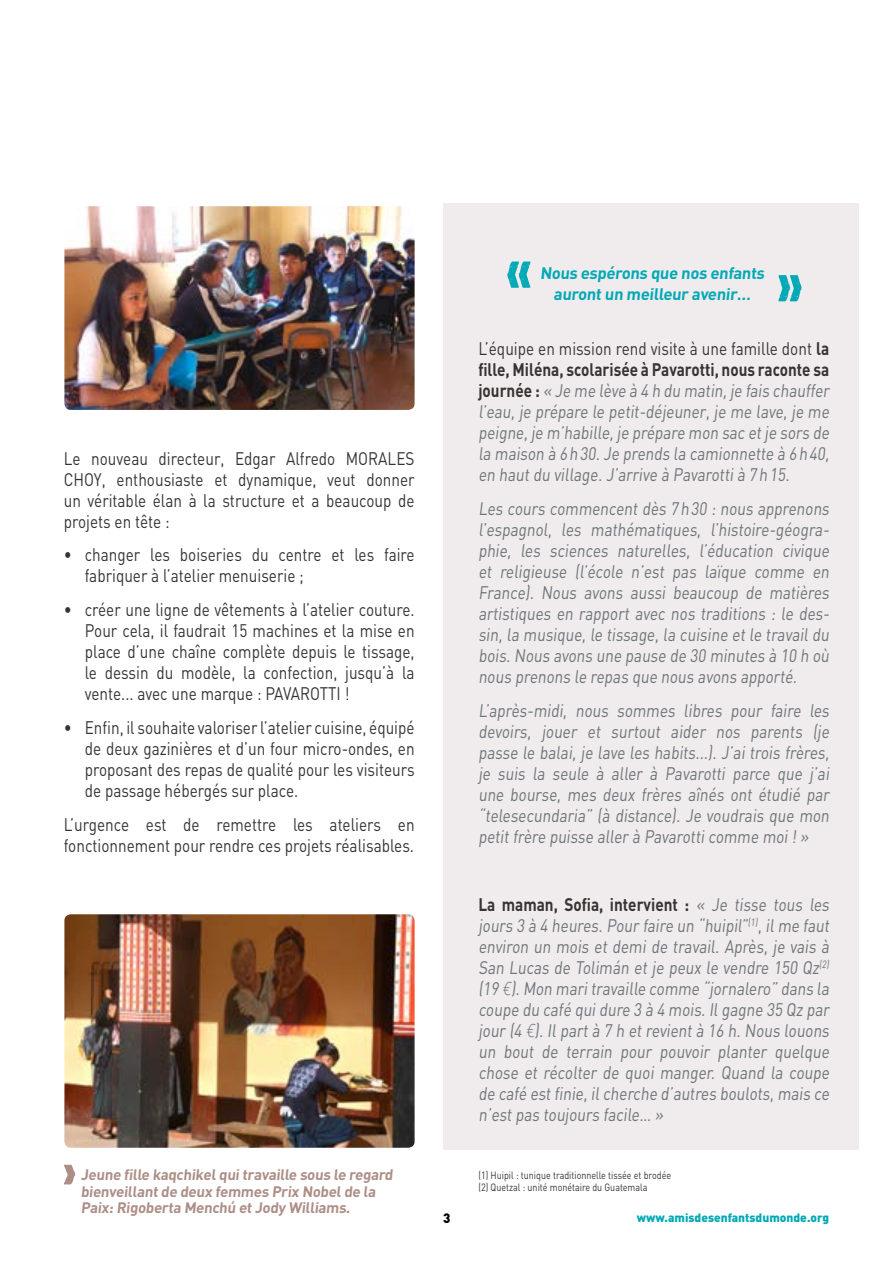
<style>
.page{position:relative;width:893px;height:1263px;background:#fff}
.page>*{position:absolute;margin:0;border:0;box-sizing:border-box;transform-origin:0 0}
.t1{font:18px/21px "DIN";color:#6d7579;text-align:justify;scale:.85 1}
.t2{font:18px/21px "DIN";color:#353432;text-align:justify;scale:.85 1}
.t3{font:700 16.5px/21px "DIN";color:#00a9b6;text-align:center}
.t4{font:700 15px/16.5px "DIN";color:#ad8e86}
.t5{font:900 13.5px "DIN";color:#000;scale:.96 1}
.t6{font:900 12px "DIN";color:#00a9b6}
.t7{font:10.5px/12px "DIN";color:#353432;scale:.85 1}
.s1{color:#353432}
.s2{font-weight:700;color:#353432}
.s3{font-family:"Open Sans";font-weight:300}
</style>
<div class="page">
<div style="left:444px;top:203px;width:415px;height:946px;background:#f0ebec"></div>
<img style="left:64px;top:914px;width:351px;height:234px">
<svg style="left:64px;top:1165px;width:11px;height:19px"></svg>
<svg style="left:507px;top:261px;width:23px;height:27px"></svg>
<svg style="left:778px;top:275px;width:23px;height:26px"></svg>
<img style="left:64px;top:206px;width:351px;height:204px">
<p class="t2" style="left:64px;top:447px;width:414px">Le nouveau directeur, Edgar Alfredo MORALES CHOY, enthousiaste et dynamique, veut donner un véritable élan à la structure et a beaucoup de projets en tête :</p>
<p class="t2" style="left:85px;top:544px;width:389px;text-indent:-21px">• changer les boiseries du centre et les faire fabriquer à l’atelier menuiserie ;</p>
<p class="t2" style="left:85px;top:599px;width:389px;text-indent:-21px">• créer une ligne de vêtements à l’atelier couture.<br>Pour cela, il faudrait 15 machines et la mise en place d’une chaîne complète depuis le tissage, le dessin du modèle, la confection, jusqu’à la vente... avec une marque : PAVAROTTI !</p>
<p class="t2" style="left:85px;top:717px;width:389px;text-indent:-21px">• Enfin, il souhaite valoriser l’atelier cuisine, équipé de deux gazinières et d’un four micro-ondes, en proposant des repas de qualité pour les visiteurs de passage hébergés sur place.</p>
<p class="t2" style="left:64px;top:813px;width:414px">L’urgence est de remettre les ateliers en fonctionnement pour rendre ces projets réalisables.</p>
<p class="t4" style="left:81px;top:1166px;width:316px">Jeune fille kaqchikel qui travaille sous le regard bienveillant de deux femmes Prix Nobel de la<br>Paix: Rigoberta Menchú et Jody Williams.</p>
<p class="t3" style="left:540px;top:261px;width:228px">Nous espérons que nos enfants auront un meilleur avenir…</p>
<p class="t1" style="left:478px;top:338px;width:417px;text-align:left"><span class="s1">L’équipe en mission rend visite à une famille dont</span> <span class="s2">la fille, Miléna, scolarisée à Pavarotti, nous raconte sa j o u rn ée :</span> « Je me lève à 4 h du matin,je fais chauffer l’eau, je prépare le petit-déjeuner, je me lave, je me peigne,je m’habille,je prépare mon sac et je sors de la maison à 6h30.Je prends la camionnette à 6h40, en haut du village. J’arrive à Pavarotti à 7h15.</p>
<p class="t1" style="left:478px;top:498px;width:417px">Les cours commencent dès 7h30 : nous apprenons l’espagnol, les mathématiques, l’histoire-géogra&shy;phie, les sciences naturelles, l’éducation civique et religieuse (l’école n’est pas laïque comme en France). Nous avons aussi beaucoup de matières artistiques en rapport avec nos traditions : le des&shy;sin, la musique, le tissage, la cuisine et le travail du bois. Nous avons une pause de 30 minutes à 10 h où nous prenons le repas que nous avons apporté.</p>
<p class="t1" style="left:478px;top:700px;width:417px">L’après-midi, nous sommes libres pour faire les devoirs, jouer et surtout aider nos parents (je passe le balai, je lave les habits...). J’ai trois frères, je suis la seule à aller à Pavarotti parce que j ’ai une bourse, mes deux frères aînés ont étudié par “telesecundaria” (à distance). Je voudrais que mon petit frère puisse aller à Pavarotti comme moi ! »</p>
<p class="t1" style="left:478px;top:893px;width:417px"><span class="s2">La maman, Sofia, intervient :</span> « Je tisse tous les jours 3 à 4 heures. Pour faire un “huipil”<sup>(1)</sup>, il me faut environ un mois et demi de travail. Après, je vais à San Lucas de Tolimán et je peux le vendre 150 Qz<sup>(2) </sup>(19 <span class="s3">€</span>).Mon maritravaille comme “jornalero” dans la coupe du café quidure 3 à 4 mois.Ilgagne 35 Qz par jour (4 <span class="s3">€</span>). Il part à 7 h et revient à 16 h. Nous louons un bout de terrain pour pouvoir planter quelque chose et récolter de quoi manger. Quand la coupe de café est finie,ilcherche d’autres boulots,mais ce n’est pas toujours facile… »</p>
<p class="t7" style="left:478px;top:1169px;width:228px">(1) Huipil : tunique traditionnelle tissée et brodée (2) Quetzal : unité monétaire du Guatemala</p>
<p class="t5" style="left:443px;top:1209px;width:9px">3</p>
<p class="t6" style="left:637px;top:1209px;width:194px">www.amisdesenfantsdumonde.org</p>
</div>
